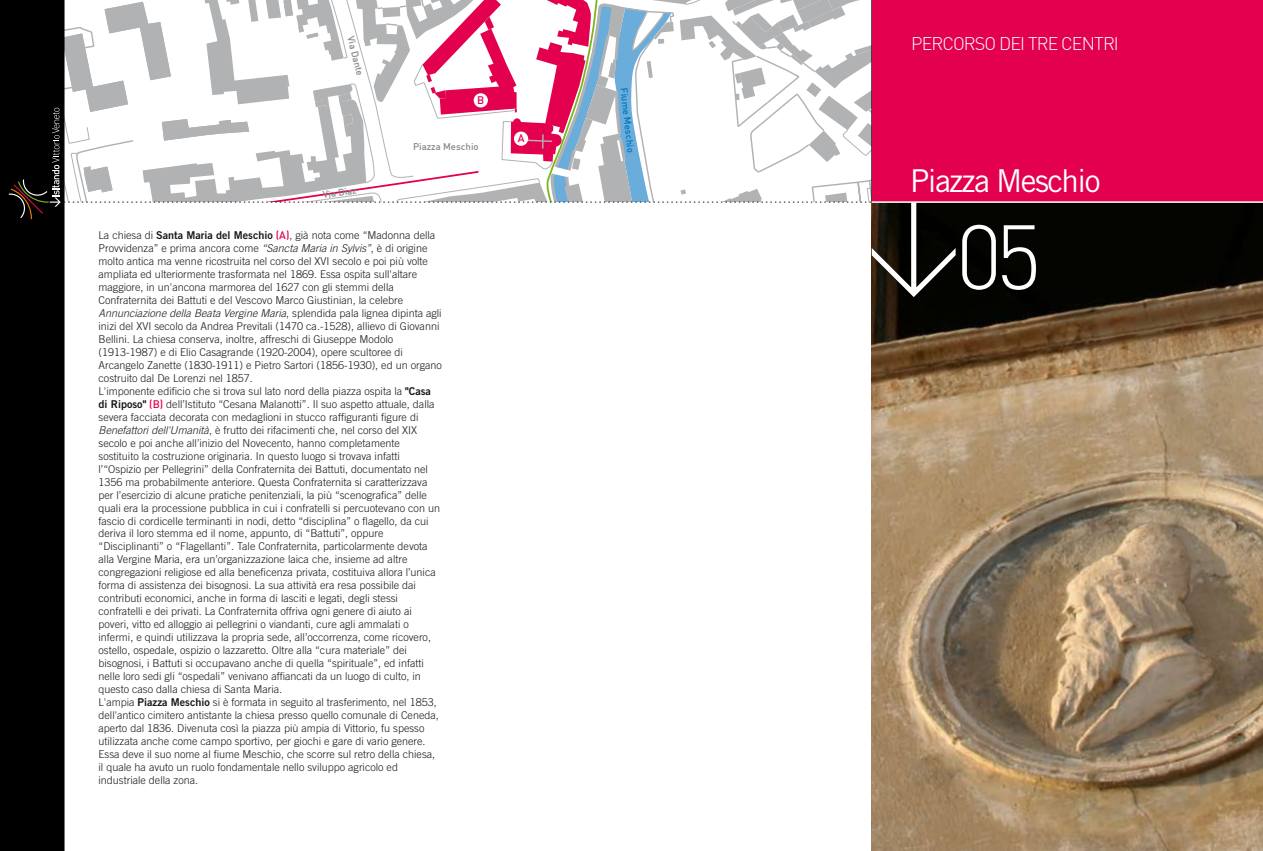
<style>
.page{position:relative;width:1263px;height:851px;background:#fff}
.page>*{position:absolute;margin:0;border:0;box-sizing:border-box;transform-origin:0 0}
.t1{font:300 89.85px "DIN";color:#fff}
.t2{font:31.5px "Trade Gothic";letter-spacing:-.05em;color:#fff}
.t3{font:300 18px "DIN";letter-spacing:-.05em;color:#fff}
.t4{font:300 10.8px/12.9px "Trade Gothic";color:#1a171b}
.t5{font:500 10.8px "DIN";color:#e3004f}
.t6{font:500 9.6px "DIN";color:#878889}
.t7{font:500 9.6px "DIN";color:#0076bd}
.s1{font-family:"Trade Gothic Bold Two";font-weight:400}
.s2{font-family:"DIN";font-weight:500;color:#e3004f}
.s3{font-style:italic}
</style>
<div class="page">
<div style="left:0;top:0;width:64px;height:850px;background:#000"></div>
<div style="left:0;top:0;width:65px;height:850px;border:2px solid #000"></div>
<div style="left:872px;top:0;width:391px;height:202px;background:#e3004f"></div>
<img style="left:872px;top:203px;width:391px;height:647px">
<hr style="left:872px;top:201px;width:391px;height:2px;background:#fff">
<svg style="left:9px;top:0;width:947px;height:297px"></svg>
<p class="t6" style="left:357px;top:35px;width:42px;rotate:76deg">Via Dante</p>
<p class="t6" style="left:322px;top:189px;width:35px;rotate:-8deg">Via Diaz</p>
<p class="t5" style="left:477px;top:93px;width:9px">B</p>
<p class="t6" style="left:413px;top:140px;width:67px">Piazza Meschio</p>
<p class="t4" style="left:99px;top:229px;width:345px">La chiesa di <span class="s1">Santa Maria del Meschio</span> <span class="s2">(A)</span>, già nota come “Madonna della Provvidenza” e prima ancora come <span class="s3">“Sancta Maria in Sylvis”</span>, è di origine molto antica ma venne ricostruita nel corso del XVI secolo e poi più volte ampliata ed ulteriormente trasformata nel 1869. Essa ospita sull'altare maggiore, in un'ancona marmorea del 1627 con gli stemmi della Confraternita dei Battuti e del Vescovo Marco Giustinian, la celebre <span class="s3">Annunciazione della Beata Vergine Maria</span>, splendida pala lignea dipinta agli inizi del XVI secolo da Andrea Previtali (1470 ca.-1528), allievo di Giovanni Bellini. La chiesa conserva, inoltre, affreschi di Giuseppe Modolo (1913-1987) e di Elio Casagrande (1920-2004), opere scultoree di Arcangelo Zanette (1830-1911) e Pietro Sartori (1856-1930), ed un organo costruito dal De Lorenzi nel 1857.<br>L'imponente edificio che si trova sul lato nord della piazza ospita la <span class="s1">"Casa di Riposo"</span> <span class="s2">(B)</span> dell’Istituto “Cesana Malanotti”. Il suo aspetto attuale, dalla severa facciata decorata con medaglioni in stucco raffiguranti figure di <span class="s3">Benefattori dell'Umanità</span>, è frutto dei rifacimenti che, nel corso del XIX secolo e poi anche all’inizio del Novecento, hanno completamente sostituito la costruzione originaria. In questo luogo si trovava infatti l’“Ospizio per Pellegrini” della Confraternita dei Battuti, documentato nel 1356 ma probabilmente anteriore. Questa Confraternita si caratterizzava per l’esercizio di alcune pratiche penitenziali, la più “scenografica” delle quali era la processione pubblica in cui i confratelli si percuotevano con un fascio di cordicelle terminanti in nodi, detto “disciplina” o flagello, da cui deriva il loro stemma ed il nome, appunto, di “Battuti”, oppure “Disciplinanti” o “Flagellanti”. Tale Confraternita, particolarmente devota alla Vergine Maria, era un’organizzazione laica che, insieme ad altre congregazioni religiose ed alla beneficenza privata, costituiva allora l’unica forma di assistenza dei bisognosi. La sua attività era resa possibile dai contributi economici, anche in forma di lasciti e legati, degli stessi confratelli e dei privati. La Confraternita offriva ogni genere di aiuto ai poveri, vitto ed alloggio ai pellegrini o viandanti, cure agli ammalati o infermi, e quindi utilizzava la propria sede, all’occorrenza, come ricovero, ostello, ospedale, ospizio o lazzaretto. Oltre alla “cura materiale” dei bisognosi, i Battuti si occupavano anche di quella “spirituale”, ed infatti nelle loro sedi gli “ospedali” venivano affiancati da un luogo di culto, in questo caso dalla chiesa di Santa Maria.<br>L'ampia <span class="s1">Piazza Meschio</span> si è formata in seguito al trasferimento, nel 1853, dell'antico cimitero antistante la chiesa presso quello comunale di Ceneda, aperto dal 1836. Divenuta così la piazza più ampia di Vittorio, fu spesso utilizzata anche come campo sportivo, per giochi e gare di vario genere.<br>Essa deve il suo nome al fiume Meschio, che scorre sul retro della chiesa, il quale ha avuto un ruolo fondamentale nello sviluppo agricolo ed industriale della zona.</p>
<p class="t5" style="left:518px;top:131px;width:8px">A</p>
<p class="t7" style="left:630px;top:87px;width:67px;rotate:83deg">Fiume Meschio</p>
<h3 class="t3" style="left:911px;top:32px;width:209px">PERCORSO DEI TRE CENTRI</h3>
<h2 class="t2" style="left:910px;top:161px;width:192px">Piazza Meschio</h2>
<h1 class="t1" style="left:956px;top:201px;width:87px">05</h1>
</div>
